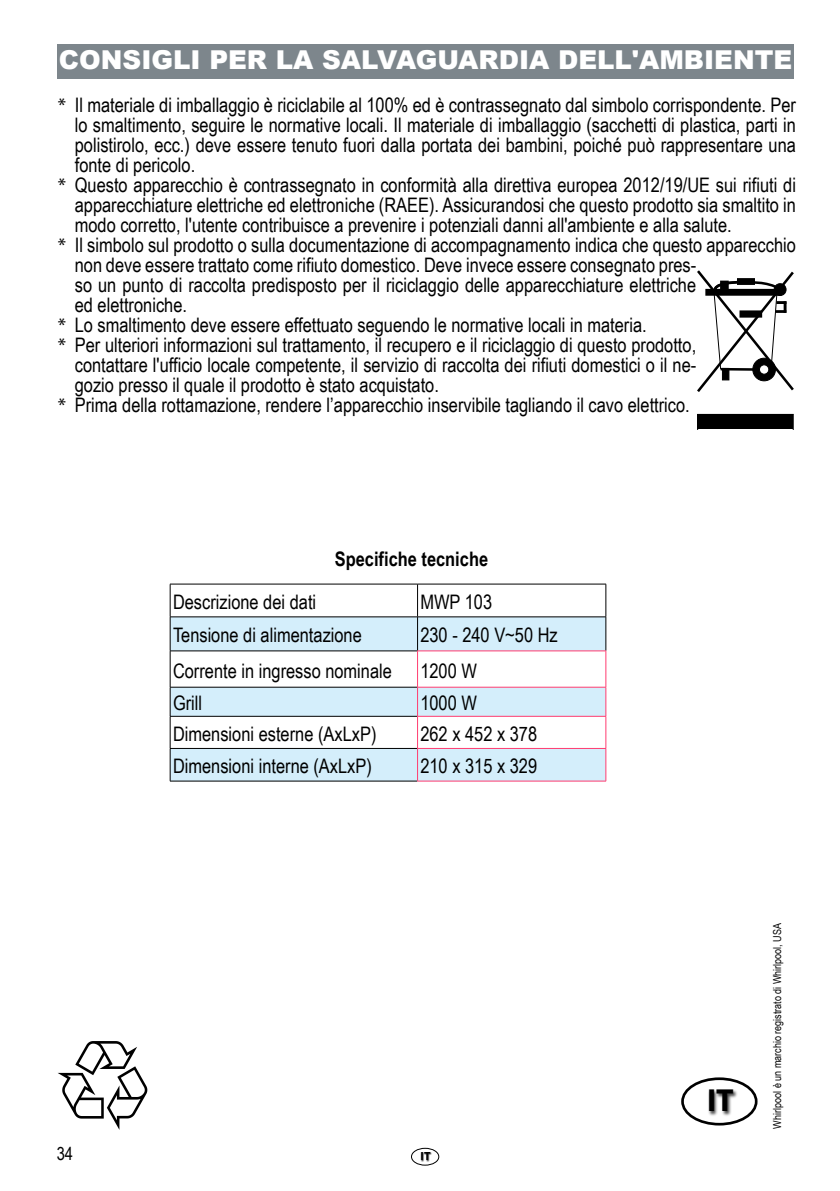
<style>
.page{position:relative;width:840px;height:1191px;background:#fff}
.page>*{position:absolute;margin:0;border:0;box-sizing:border-box;transform-origin:0 0}
.t1{font:700 32px "Myriad Pro";color:#000}
.t2{font:900 26px "Arial";color:#fff}
.t3{font:20px "Arial Narrow";color:#000}
.t4{font:700 20px "Arial Narrow";color:#000}
.t5{font:18px "Arial Narrow";color:#000}
.t6{font:700 11.8px "Myriad Pro";color:#000}
.t7{font:11px "Arial Narrow";color:#000}
.s1{font-family:"Myriad Pro"}
</style>
<div class="page">
<div style="left:411px;top:1147px;width:28px;height:18px;border:1px solid #000;border-radius:50%"></div>
<img style="left:419px;top:1149px;width:13px;height:16px">
<svg style="left:697px;top:414px;width:96px;height:15px"></svg>
<svg style="left:697px;top:270px;width:97px;height:122px"></svg>
<div style="left:58px;top:44px;width:735px;height:35px;background:#7d868c"></div>
<svg style="left:58px;top:1041px;width:89px;height:88px"></svg>
<div style="left:680px;top:1077px;width:77px;height:48px;border:3px solid #000;border-radius:50%"></div>
<img style="left:704px;top:1082px;width:35px;height:43px">
<svg style="left:171px;top:617px;width:434px;height:163px;fill:#d4eefb"></svg>
<hr style="left:170px;top:584px;width:247px;height:1px;background:#000">
<hr style="left:170px;top:584px;width:1px;height:32px;background:#000">
<hr style="left:417px;top:584px;width:188px;height:1px;background:#000">
<hr style="left:417px;top:584px;width:1px;height:32px;background:#000">
<hr style="left:605px;top:584px;width:1px;height:32px;background:#000">
<hr style="left:170px;top:616px;width:247px;height:1px;background:#000">
<hr style="left:170px;top:617px;width:1px;height:33px;background:#000">
<hr style="left:417px;top:616px;width:188px;height:1px;background:#000">
<hr style="left:417px;top:617px;width:1px;height:33px;background:#000">
<hr style="left:605px;top:617px;width:1px;height:33px;background:#000">
<hr style="left:170px;top:650px;width:247px;height:1px;background:#000">
<hr style="left:170px;top:651px;width:1px;height:36px;background:#000">
<hr style="left:170px;top:687px;width:247px;height:1px;background:#000">
<svg style="left:170px;top:687px;width:1px;height:29px"></svg>
<hr style="left:170px;top:716px;width:247px;height:1px;background:#000">
<hr style="left:170px;top:716px;width:1px;height:32px;background:#000">
<hr style="left:170px;top:748px;width:247px;height:1px;background:#000">
<hr style="left:170px;top:748px;width:1px;height:33px;background:#000">
<hr style="left:170px;top:780px;width:247px;height:1px;background:#000">
<hr style="left:417px;top:650px;width:188px;height:1px;background:#ff3c70">
<hr style="left:417px;top:651px;width:1px;height:36px;background:#ff3c70">
<hr style="left:605px;top:651px;width:1px;height:36px;background:#ff3c70">
<hr style="left:417px;top:687px;width:188px;height:1px;background:#ff3c70">
<svg style="left:417px;top:687px;width:1px;height:29px"></svg>
<svg style="left:605px;top:687px;width:1px;height:29px"></svg>
<hr style="left:417px;top:716px;width:188px;height:1px;background:#ff3c70">
<hr style="left:417px;top:716px;width:1px;height:32px;background:#ff3c70">
<hr style="left:605px;top:716px;width:1px;height:32px;background:#ff3c70">
<hr style="left:417px;top:748px;width:188px;height:1px;background:#ff3c70">
<hr style="left:417px;top:748px;width:1px;height:33px;background:#ff3c70">
<hr style="left:605px;top:748px;width:1px;height:33px;background:#ff3c70">
<hr style="left:417px;top:780px;width:188px;height:1px;background:#ff3c70">
<h2 class="t2" style="left:59px;top:41px;width:734px">CONSIGLI PER LA SALVAGUARDIA DELL'AMBIENTE</h2>
<p class="t3" style="left:58px;top:90px;width:739px"><span class="s1">*</span> Il materiale di imballaggio è riciclabile al 100% ed è contrassegnato dal simbolo corrispondente. Per</p>
<p class="t3" style="left:75px;top:110px;width:722px">lo smaltimento, seguire le normative locali. Il materiale di imballaggio (sacchetti di plastica, parti in</p>
<p class="t3" style="left:75px;top:130px;width:722px">polistirolo, ecc.) deve essere tenuto fuori dalla portata dei bambini, poiché può rappresentare una</p>
<p class="t3" style="left:75px;top:150px;width:122px">fonte di pericolo.</p>
<p class="t3" style="left:58px;top:170px;width:739px"><span class="s1">*</span> Questo apparecchio è contrassegnato in conformità alla direttiva europea 2012/19/UE sui rifiuti di</p>
<p class="t3" style="left:75px;top:190px;width:722px">apparecchiature elettriche ed elettroniche (RAEE). Assicurandosi che questo prodotto sia smaltito in</p>
<p class="t3" style="left:75px;top:210px;width:658px">modo corretto, l'utente contribuisce a prevenire i potenziali danni all'ambiente e alla salute.</p>
<p class="t3" style="left:58px;top:230px;width:739px"><span class="s1">*</span> Il simbolo sul prodotto o sulla documentazione di accompagnamento indica che questo apparecchio</p>
<p class="t3" style="left:75px;top:250px;width:622px">non deve essere trattato come rifiuto domestico. Deve invece essere consegnato pres-</p>
<p class="t3" style="left:75px;top:270px;width:622px">so un punto di raccolta predisposto per il riciclaggio delle apparecchiature elettriche</p>
<p class="t3" style="left:75px;top:290px;width:114px">ed elettroniche.</p>
<p class="t3" style="left:58px;top:310px;width:590px"><span class="s1">*</span> Lo smaltimento deve essere effettuato seguendo le normative locali in materia.</p>
<p class="t3" style="left:58px;top:330px;width:639px"><span class="s1">*</span> Per ulteriori informazioni sul trattamento, il recupero e il riciclaggio di questo prodotto,</p>
<p class="t3" style="left:75px;top:350px;width:622px">contattare l'ufficio locale competente, il servizio di raccolta dei rifiuti domestici o il ne-</p>
<p class="t3" style="left:75px;top:370px;width:365px">gozio presso il quale il prodotto è stato acquistato.</p>
<p class="t3" style="left:58px;top:390px;width:633px"><span class="s1">*</span> Prima della rottamazione, rendere l’apparecchio inservibile tagliando il cavo elettrico.</p>
<p class="t4" style="left:334px;top:544px;width:155px">Specifiche tecniche</p>
<p class="t3" style="left:173px;top:587px;width:145px">Descrizione dei dati</p>
<p class="t3" style="left:420px;top:587px;width:73px">MWP 103</p>
<p class="t3" style="left:173px;top:621px;width:190px">Tensione di alimentazione</p>
<p class="t3" style="left:420px;top:621px;width:139px">230 - 240 V~50 Hz</p>
<p class="t3" style="left:173px;top:656px;width:220px">Corrente in ingresso nominale</p>
<p class="t3" style="left:420px;top:656px;width:58px">1200 W</p>
<p class="t3" style="left:173px;top:688px;width:31px">Grill</p>
<p class="t3" style="left:420px;top:688px;width:58px">1000 W</p>
<p class="t3" style="left:173px;top:719px;width:205px">Dimensioni esterne (AxLxP)</p>
<p class="t3" style="left:420px;top:719px;width:118px">262 x 452 x 378</p>
<p class="t3" style="left:173px;top:751px;width:200px">Dimensioni interne (AxLxP)</p>
<p class="t3" style="left:420px;top:751px;width:118px">210 x 315 x 329</p>
<p class="t5" style="left:57px;top:1140px;width:18px">34</p>
<p class="t6" style="left:420px;top:1149px;width:11px">IT</p>
<h1 class="t1" style="left:706px;top:1082px;width:28px">IT</h1>
<p class="t7" style="left:768px;top:1128px;width:207px;rotate:-90deg">Whirlpool è un marchio registrato di Whirlpool, USA</p>
</div>
